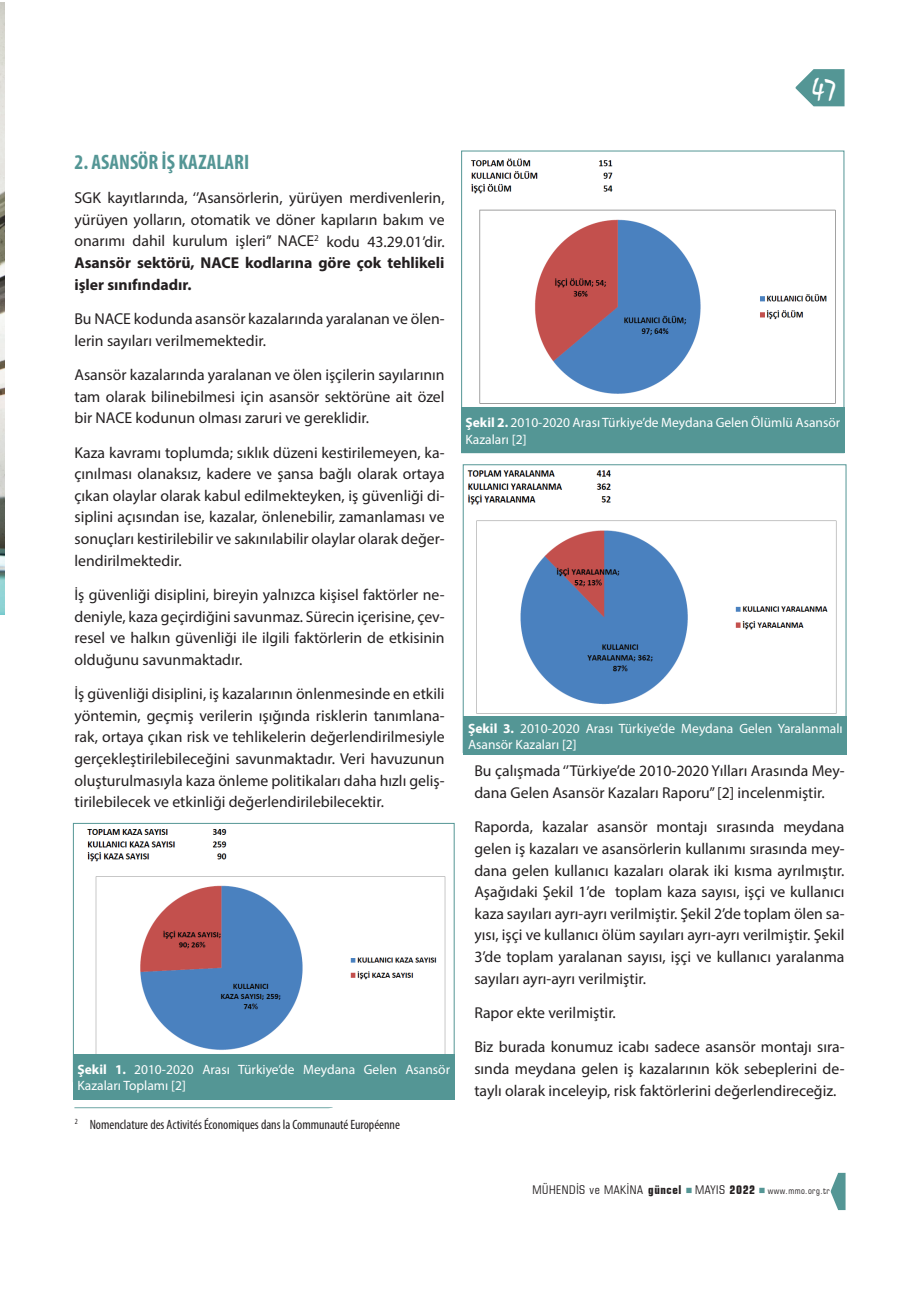
<style>
.page{position:relative;width:919px;height:1289px;background:#fff}
.page>*{position:absolute;margin:0;border:0;box-sizing:border-box;transform-origin:0 0}
.t1{font:27px "TR Mystical Plain";color:#fff}
.t2{font:700 condensed 21px "Myriad Pro";color:#549695}
.t3{font:15.75px/21.6px "Myriad Pro";color:#231f20;text-align:justify}
.t4{font:13.5px/16.5px "Myriad Pro";color:#fff}
.t5{font:condensed 13.5px "Myriad Pro";color:#231f20}
.t6{font:condensed 12px "Square 721 BT";letter-spacing:.05em;color:#231f20}
.t7{font:condensed 9px "Square 721 BT";letter-spacing:.05em;color:#231f20}
.s1{font-weight:700}
</style>
<div class="page">
<svg style="left:795px;top:69px;width:49px;height:37px"></svg>
<svg style="left:830px;top:1172px;width:15px;height:37px"></svg>
<img style="left:0;top:2px;width:5px;height:612px">
<svg style="left:74px;top:1107px;width:258px;height:1px"></svg>
<img style="left:467px;top:470px;width:370px;height:244px">
<img style="left:471px;top:158px;width:365px;height:246px">
<img style="left:87px;top:829px;width:359px;height:224px">
<div style="left:73px;top:1053px;width:381px;height:46px;background:#549695"></div>
<div style="left:461px;top:407px;width:383px;height:46px;background:#549695"></div>
<div style="left:463px;top:716px;width:384px;height:39px;background:#549695"></div>
<h1 class="t1" style="left:812px;top:73px;width:26px">47</h1>
<h2 class="t2" style="left:74px;top:149px;width:176px">2. ASANSÖR İŞ KAZALARI</h2>
<p class="t3" style="left:74px;top:187px;width:371px">SGK kayıtlarında, ‘’Asansörlerin, yürüyen merdivenlerin, yürüyen yolların, otomatik ve döner kapıların bakım ve onarımı dahil kurulum işleri’’ NACE<sup>2</sup> kodu 43.29.01’dir.<br><span class="s1">Asansör sektörü, NACE kodlarına göre çok tehlikeli işler sınıfındadır.</span></p>
<p class="t3" style="left:74px;top:308px;width:371px">Bu NACE kodunda asansör kazalarında yaralanan ve ölen&shy;lerin sayıları verilmemektedir.</p>
<p class="t3" style="left:74px;top:364px;width:371px">Asansör kazalarında yaralanan ve ölen işçilerin sayılarının tam olarak bilinebilmesi için asansör sektörüne ait özel bir NACE kodunun olması zaruri ve gereklidir.</p>
<p class="t3" style="left:74px;top:441px;width:371px">Kaza kavramı toplumda; sıklık düzeni kestirilemeyen, ka&shy;çınılması olanaksız, kadere ve şansa bağlı olarak ortaya çıkan olaylar olarak kabul edilmekteyken, iş güvenliği di&shy;siplini açısından ise, kazalar, önlenebilir, zamanlaması ve sonuçları kestirilebilir ve sakınılabilir olaylar olarak değer&shy;lendirilmektedir.</p>
<p class="t3" style="left:74px;top:583px;width:371px">İş güvenliği disiplini, bireyin yalnızca kişisel faktörler ne&shy;deniyle, kaza geçirdiğini savunmaz. Sürecin içerisine, çev&shy;resel ve halkın güvenliği ile ilgili faktörlerin de etkisinin olduğunu savunmaktadır.</p>
<p class="t3" style="left:74px;top:683px;width:371px">İş güvenliği disiplini, iş kazalarının önlenmesinde en etkili yöntemin, geçmiş verilerin ışığında risklerin tanımlana&shy;rak, ortaya çıkan risk ve tehlikelerin değerlendirilmesiyle gerçekleştirilebileceğini savunmaktadır. Veri havuzunun oluşturulmasıyla kaza önleme politikaları daha hızlı geliş&shy;tirilebilecek ve etkinliği değerlendirilebilecektir.</p>
<p class="t4" style="left:77px;top:1060px;width:374px"><span class="s1">Şekil 1.</span> 2010-2020 Arası Türkiye’de Meydana Gelen Asansör<br>Kazaları Toplamı [2]</p>
<p class="t5" style="left:75px;top:1116px;width:327px"><sup>2</sup> Nomenclature des Activités Économiques dans la Communauté Européenne</p>
<p class="t4" style="left:465px;top:414px;width:376px"><span class="s1">Şekil 2.</span> 2010-2020 Arası Türkiye’de Meydana Gelen Ölümlü Asansör<br>Kazaları [2]</p>
<p class="t4" style="left:468px;top:719px;width:376px"><span class="s1">Şekil 3.</span> 2010-2020 Arası Türkiye’de Meydana Gelen Yaralanmalı<br>Asansör Kazaları [2]</p>
<p class="t3" style="left:474px;top:760px;width:371px">Bu çalışmada ‘’Türkiye’de 2010-2020 Yılları Arasında Mey&shy;dana Gelen Asansör Kazaları Raporu’’ [2] incelenmiştir.</p>
<p class="t3" style="left:474px;top:816px;width:371px">Raporda, kazalar asansör montajı sırasında meydana gelen iş kazaları ve asansörlerin kullanımı sırasında mey&shy;dana gelen kullanıcı kazaları olarak iki kısma ayrılmıştır.<br>Aşağıdaki Şekil 1’de toplam kaza sayısı, işçi ve kullanıcı kaza sayıları ayrı-ayrı verilmiştir. Şekil 2’de toplam ölen sa&shy;yısı, işçi ve kullanıcı ölüm sayıları ayrı-ayrı verilmiştir. Şekil 3’de toplam yaralanan sayısı, işçi ve kullanıcı yaralanma sayıları ayrı-ayrı verilmiştir.</p>
<p class="t3" style="left:474px;top:995px;width:371px;line-height:34.3px">Rapor ekte verilmiştir.<br>Biz burada konumuz icabı sadece asansör montajı sıra-</p>
<p class="t3" style="left:474px;top:1057px;width:371px">sında meydana gelen iş kazalarının kök sebeplerini de&shy;taylı olarak inceleyip, risk faktörlerini değerlendireceğiz.</p>
<p class="t6" style="left:532px;top:1182px;width:224px">MÜHENDİS ve MAKİNA <span class="s1">güncel</span> MAYIS <span class="s1">2022</span></p>
<p class="t7" style="left:767px;top:1185px;width:63px">www.mmo.org.tr</p>
</div>
